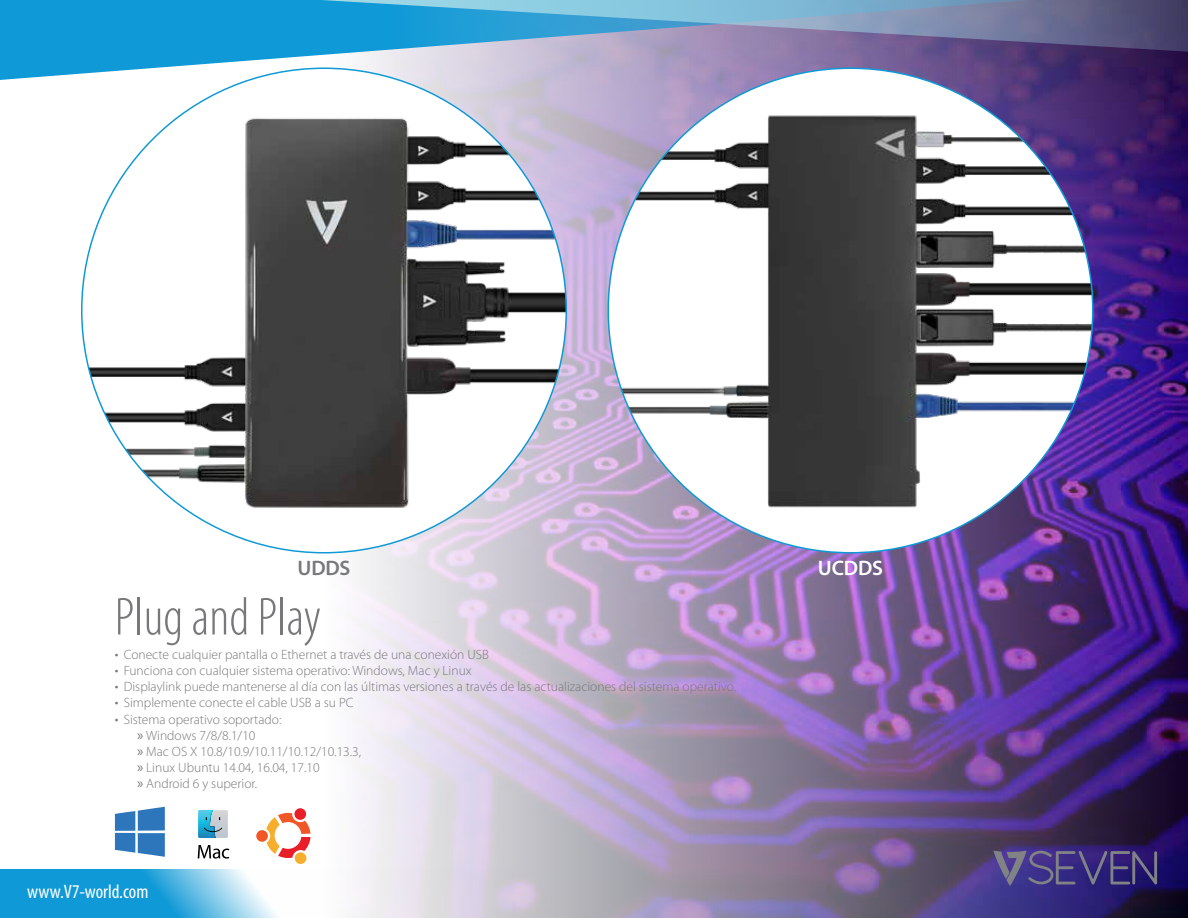
<style>
.page{position:relative;width:1188px;height:918px;background:#fff}
.page>*{position:absolute;margin:0;border:0;box-sizing:border-box;transform-origin:0 0}
.t1{font:300 condensed 54px "Myriad Pro";color:#78787a}
.t2{font:600 21px "Myriad Pro";letter-spacing:-.01em;color:#fff}
.t3{font:600 21px "Myriad Pro";color:#78787a}
.t4{font:condensed 19.5px "Myriad Pro";color:#fff}
.t5{font:300 13.5px/16.2px "Myriad Pro";color:#78787a}
.s1{font-size:15px}
.s2{font-weight:400;font-size:15px}
</style>
<div class="page">
<img style="left:81px;top:81px;width:1107px;height:837px">
<svg style="left:0;top:869px;width:515px;height:49px"></svg>
<svg style="left:993px;top:851px;width:164px;height:35px;background:#4a3f81"></svg>
<div style="left:82px;top:68px;width:484px;height:485px;background:#fff;border-radius:50%"></div>
<img style="left:82px;top:94px;width:484px;height:433px">
<div style="left:608px;top:68px;width:485px;height:485px;background:#fff;border-radius:50%"></div>
<img style="left:608px;top:94px;width:485px;height:432px">
<svg style="left:0;top:0;width:1188px;height:81px"></svg>
<svg style="left:94px;top:0;width:1094px;height:52px;background:#5591bd"></svg>
<svg style="left:115px;top:807px;width:50px;height:50px"></svg>
<svg style="left:256px;top:808px;width:54px;height:56px"></svg>
<svg style="left:198px;top:845px;width:31px;height:14px"></svg>
<svg style="left:198px;top:810px;width:30px;height:28px"></svg>
<h2 class="t3" style="left:297px;top:555px;width:55px">UDDS</h2>
<h2 class="t2" style="left:818px;top:555px;width:67px">UCDDS</h2>
<h1 class="t1" style="left:115px;top:585px;width:208px">Plug and Play</h1>
<p class="t5" style="left:115px;top:646px;width:376px"><span class="s1">•</span> Conecte cualquier pantalla o Ethernet a través de una conexión USB</p>
<p class="t5" style="left:115px;top:662px;width:358px"><span class="s1">•</span> Funciona con cualquier sistema operativo: Windows, Mac y Linux</p>
<p class="t5" style="left:115px;top:679px;width:623px"><span class="s1">•</span> Displaylink puede mantenerse al día con las últimas versiones a través de las actualizaciones del sistema operativo.</p>
<p class="t5" style="left:115px;top:695px;width:240px"><span class="s1">•</span> Simplemente conecte el cable USB a su PC</p>
<p class="t5" style="left:137px;top:711px;width:225px;text-indent:-22px"><span class="s1">•</span> Sistema operativo soportado:<br><span class="s2">»</span> Windows 7/8/8.1/10<br><span class="s2">»</span> Mac OS X 10.8/10.9/10.11/10.12/10.13.3, <span class="s2">»</span> Linux Ubuntu 14.04, 16.04, 17.10<br><span class="s2">»</span> Android 6 y superior.</p>
<h3 class="t4" style="left:27px;top:880px;width:123px">www.V7-world.com</h3>
</div>
